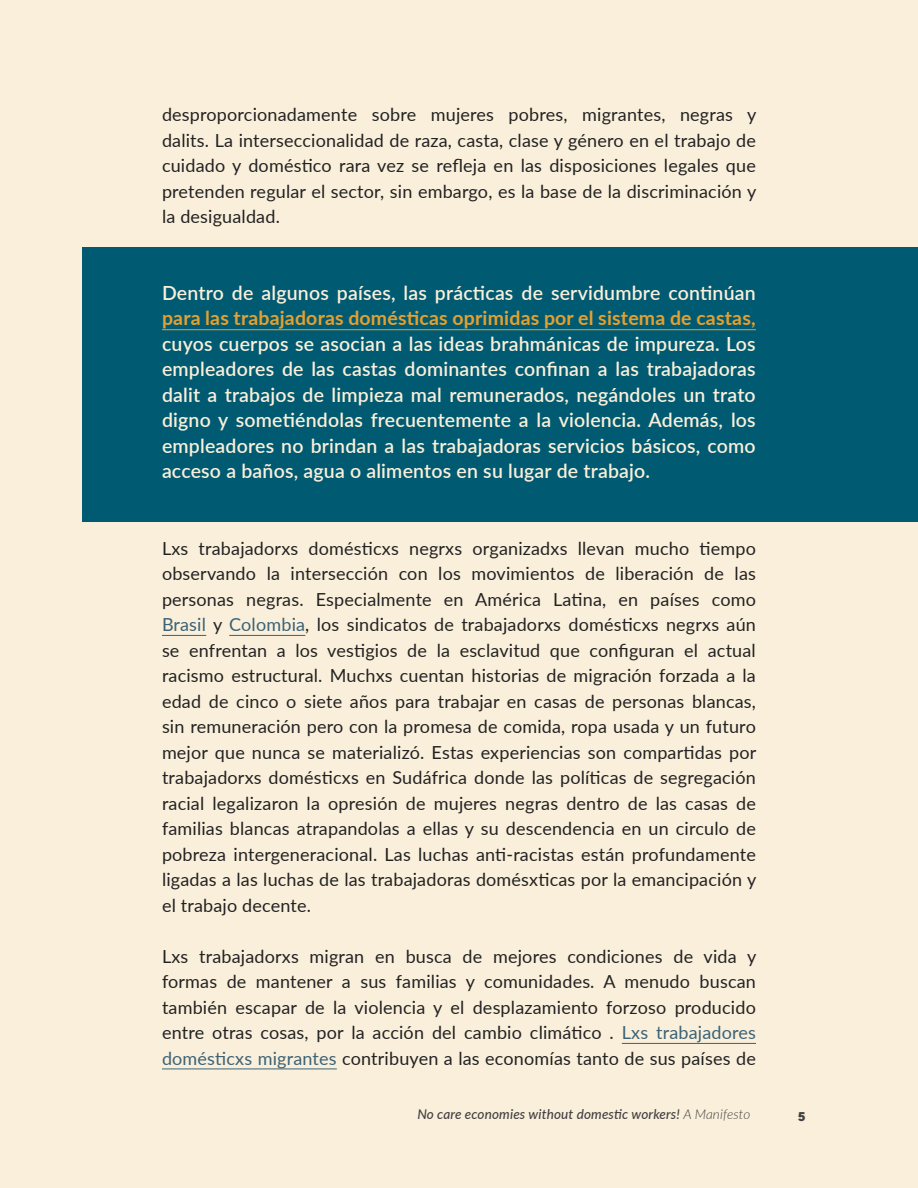
<style>
.page{position:relative;width:918px;height:1188px;background:#faefda}
.page>*{position:absolute;margin:0;border:0;box-sizing:border-box;transform-origin:0 0}
.t1{font:600 19.5px/25.5px "Lato";letter-spacing:.01em;color:#faefda;text-align:justify}
.t2{font:700 19.5px "Lato";letter-spacing:.01em;color:#e4a030}
.t3{font:18px/25.5px "Lato";letter-spacing:.01em;color:#222223;text-align:justify}
.t4{font:italic 500 13.5px "Lato";letter-spacing:.01em;color:#414042}
.t5{font:100 13.5px "League Spartan";color:#414042}
.s1{color:#3b6276}
.s2{font-weight:300}
</style>
<div class="page">
<div style="left:82px;top:247px;width:836px;height:274px;background:#005b72"></div>
<hr style="left:162px;top:329px;width:594px;height:1px;background:#e4a030">
<hr style="left:162px;top:635px;width:44px;height:1px;background:#3b6276">
<hr style="left:229px;top:635px;width:76px;height:1px;background:#3b6276">
<hr style="left:622px;top:1043px;width:134px;height:1px;background:#3b6276">
<hr style="left:162px;top:1069px;width:175px;height:1px;background:#3b6276">
<p class="t3" style="left:162px;top:101px;width:596px">desproporcionadamente sobre mujeres pobres, migrantes, negras y dalits. La interseccionalidad de raza, casta, clase y género en el trabajo de cuidado y doméstico rara vez se refleja en las disposiciones legales que pretenden regular el sector, sin embargo, es la base de la discriminación y la desigualdad.</p>
<p class="t1" style="left:162px;top:279px;width:595px">Dentro de algunos países, las prácticas de servidumbre continúan</p>
<p class="t2" style="left:162px;top:304px;width:595px">para las trabajadoras domésticas oprimidas por el sistema de castas,</p>
<p class="t1" style="left:162px;top:330px;width:595px">cuyos cuerpos se asocian a las ideas brahmánicas de impureza. Los empleadores de las castas dominantes confinan a las trabajadoras dalit a trabajos de limpieza mal remunerados, negándoles un trato digno y sometiéndolas frecuentemente a la violencia. Además, los empleadores no brindan a las trabajadoras servicios básicos, como acceso a baños, agua o alimentos en su lugar de trabajo.</p>
<p class="t3" style="left:162px;top:535px;width:596px">Lxs trabajadorxs domésticxs negrxs organizadxs llevan mucho tiempo observando la intersección con los movimientos de liberación de las personas negras. Especialmente en América Latina, en países como <span class="s1">Brasil</span> y <span class="s1">Colombia</span>, los sindicatos de trabajadorxs domésticxs negrxs aún se enfrentan a los vestigios de la esclavitud que configuran el actual racismo estructural. Muchxs cuentan historias de migración forzada a la edad de cinco o siete años para trabajar en casas de personas blancas, sin remuneración pero con la promesa de comida, ropa usada y un futuro mejor que nunca se materializó. Estas experiencias son compartidas por trabajadorxs domésticxs en Sudáfrica donde las políticas de segregación racial legalizaron la opresión de mujeres negras dentro de las casas de familias blancas atrapandolas a ellas y su descendencia en un circulo de pobreza intergeneracional. Las luchas anti-racistas están profundamente ligadas a las luchas de las trabajadoras domésxticas por la emancipación y el trabajo decente.</p>
<p class="t3" style="left:162px;top:943px;width:596px">Lxs trabajadorxs migran en busca de mejores condiciones de vida y formas de mantener a sus familias y comunidades. A menudo buscan también escapar de la violencia y el desplazamiento forzoso producido entre otras cosas, por la acción del cambio climático . <span class="s1">Lxs trabajadores domésticxs migrantes</span> contribuyen a las economías tanto de sus países de</p>
<p class="t4" style="left:417px;top:1105px;width:335px">No care economies without domestic workers! <span class="s2">A Manifesto</span></p>
<p class="t5" style="left:798px;top:1106px;width:9px">5</p>
</div>
